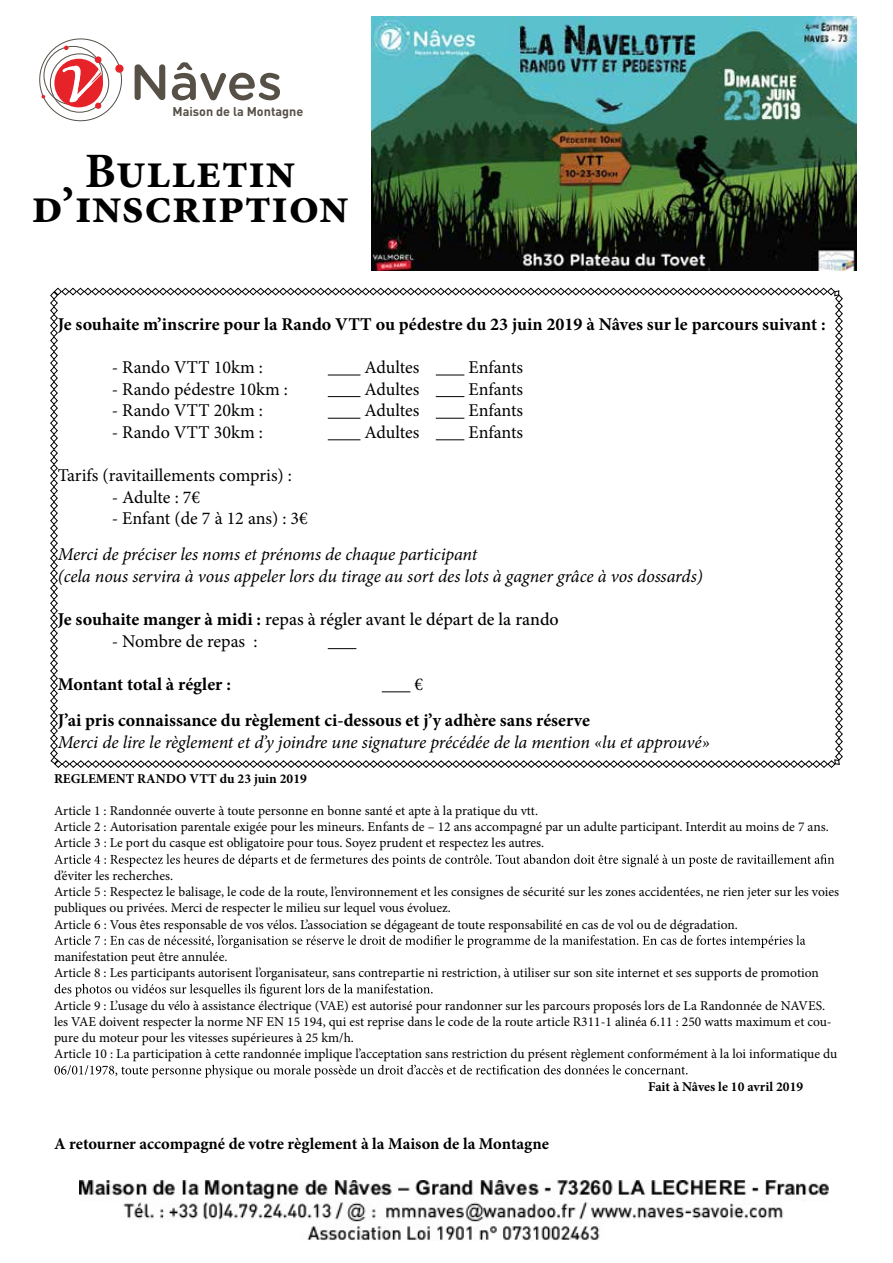
<style>
.page{position:relative;width:893px;height:1263px;background:#fff}
.page>*{position:absolute;margin:0;border:0;box-sizing:border-box;transform-origin:0 0}
.t1{font:700 49.5px "Minion Pro";color:#000}
.t2{font:italic 18px/21.6px "Minion Pro";letter-spacing:-.005em;color:#000}
.t3{font:18px "Minion Pro";color:#000}
.t4{font:700 18px "Minion Pro";color:#000}
.t5{font:500 18px "Minion Pro";color:#000}
.t6{font:700 16.5px "Minion Pro";color:#000}
.t7{font:13.5px/16.2px "Minion Pro";color:#000}
.t8{font:700 13.5px "Minion Pro";color:#000}
.t9{font:700 12.6px "DIN Pro";color:#565047}
.s1{font-weight:700}
</style>
<div class="page">
<svg style="left:50px;top:287px;width:793px;height:481px"></svg>
<svg style="left:54px;top:854px;width:780px;height:13px"></svg>
<svg style="left:54px;top:935px;width:751px;height:13px"></svg>
<svg style="left:55px;top:984px;width:378px;height:13px"></svg>
<svg style="left:54px;top:1065px;width:633px;height:13px"></svg>
<img style="left:79px;top:1180px;width:749px;height:60px">
<img style="left:371px;top:16px;width:485px;height:254px">
<svg style="left:135px;top:64px;width:30px;height:36px"></svg>
<svg style="left:172px;top:62px;width:108px;height:38px"></svg>
<div style="left:50px;top:54px;width:59px;height:58px;border:1px solid #565047;border-radius:50%"></div>
<div style="left:54px;top:59px;width:49px;height:48px;background:#e52329;border-radius:50%"></div>
<div style="left:115px;top:64px;width:9px;height:9px;background:#e52329;border-radius:50%"></div>
<div style="left:95px;top:56px;width:7px;height:7px;background:#e52329;border-radius:50%"></div>
<svg style="left:64px;top:46px;width:4px;height:4px"></svg>
<svg style="left:63px;top:63px;width:40px;height:46px"></svg>
<p class="t9" style="left:172px;top:101px;width:132px">Maison de la Montagne</p>
<h1 class="t1" style="left:85px;top:136px;width:212px">Bulletin</h1>
<h1 class="t1" style="left:32px;top:171px;width:318px">d’inscription</h1>
<h2 class="t4" style="left:58px;top:312px;width:769px">Je souhaite m’inscrire pour la Rando VTT ou pédestre du 23 juin 2019 à Nâves sur le parcours suivant :</h2>
<h2 class="t3" style="left:112px;top:355px;width:153px">- Rando VTT 10km :</h2>
<h2 class="t3" style="left:365px;top:355px;width:56px">Adultes</h2>
<h2 class="t3" style="left:468px;top:355px;width:56px">Enfants</h2>
<h2 class="t3" style="left:112px;top:377px;width:178px">- Rando pédestre 10km :</h2>
<h2 class="t3" style="left:365px;top:377px;width:56px">Adultes</h2>
<h2 class="t3" style="left:468px;top:377px;width:56px">Enfants</h2>
<h2 class="t3" style="left:112px;top:399px;width:153px">- Rando VTT 20km :</h2>
<h2 class="t3" style="left:365px;top:399px;width:56px">Adultes</h2>
<h2 class="t3" style="left:468px;top:399px;width:56px">Enfants</h2>
<h2 class="t3" style="left:112px;top:420px;width:153px">- Rando VTT 30km :</h2>
<h2 class="t3" style="left:365px;top:420px;width:56px">Adultes</h2>
<h2 class="t3" style="left:468px;top:420px;width:56px">Enfants</h2>
<h2 class="t3" style="left:58px;top:463px;width:236px">Tarifs (ravitaillements compris) :</h2>
<h2 class="t3" style="left:112px;top:485px;width:90px">- Adulte : 7€</h2>
<h2 class="t3" style="left:112px;top:507px;width:198px">- Enfant (de 7 à 12 ans) : 3€</h2>
<h2 class="t2" style="left:58px;top:544px;width:646px">Merci de préciser les noms et prénoms de chaque participant<br>(cela nous servira à vous appeler lors du tirage au sort des lots à gagner grâce à vos dossards)</h2>
<h2 class="t5" style="left:58px;top:607px;width:502px"><span class="s1">Je souhaite manger à midi :</span> repas à régler avant le départ de la rando</h2>
<h2 class="t3" style="left:112px;top:629px;width:147px">- Nombre de repas :</h2>
<h2 class="t4" style="left:58px;top:672px;width:175px">Montant total à régler :</h2>
<h2 class="t3" style="left:414px;top:672px;width:10px">€</h2>
<h2 class="t4" style="left:58px;top:708px;width:534px">J’ai pris connaissance du règlement ci-dessous et j’y adhère sans réserve</h2>
<h2 class="t2" style="left:58px;top:731px;width:653px">Merci de lire le règlement et d’y joindre une signature précédée de la mention «lu et approuvé»</h2>
<p class="t8" style="left:54px;top:769px;width:254px">REGLEMENT RANDO VTT du 23 juin 2019</p>
<p class="t7" style="left:54px;top:803px;width:776px">Article 1 : Randonnée ouverte à toute personne en bonne santé et apte à la pratique du vtt.<br>Article 2 : Autorisation parentale exigée pour les mineurs. Enfants de – 12 ans accompagné par un adulte participant. Interdit au moins de 7 ans.<br>Article 3 : Le port du casque est obligatoire pour tous. Soyez prudent et respectez les autres.</p>
<p class="t7" style="left:54px;top:867px;width:787px">d’éviter les recherches.<br>Article 5 : Respectez le balisage, le code de la route, l’environnement et les consignes de sécurité sur les zones accidentées, ne rien jeter sur les voies publiques ou privées. Merci de respecter le milieu sur lequel vous évoluez.<br>Article 6 : Vous êtes responsable de vos vélos. L’association se dégageant de toute responsabilité en cas de vol ou de dégradation.</p>
<p class="t7" style="left:54px;top:948px;width:766px">manifestation peut être annulée.<br>Article 8 : Les participants autorisent l’organisateur, sans contrepartie ni restriction, à utiliser sur son site internet et ses supports de promotion</p>
<p class="t7" style="left:54px;top:997px;width:785px">Article 9 : L’usage du vélo à assistance électrique (VAE) est autorisé pour randonner sur les parcours proposés lors de La Randonnée de NAVES. les VAE doivent respecter la norme NF EN 15 194, qui est reprise dans le code de la route article R311-1 alinéa 6.11 : 250 watts maximum et cou&shy;pure du moteur pour les vitesses supérieures à 25 km/h.<br>Article 10 : La participation à cette randonnée implique l’acceptation sans restriction du présent règlement conformément à la loi informatique du</p>
<p class="t8" style="left:648px;top:1077px;width:157px">Fait à Nâves le 10 avril 2019</p>
<p class="t6" style="left:54px;top:1132px;width:497px">A retourner accompagné de votre règlement à la Maison de la Montagne</p>
</div>
